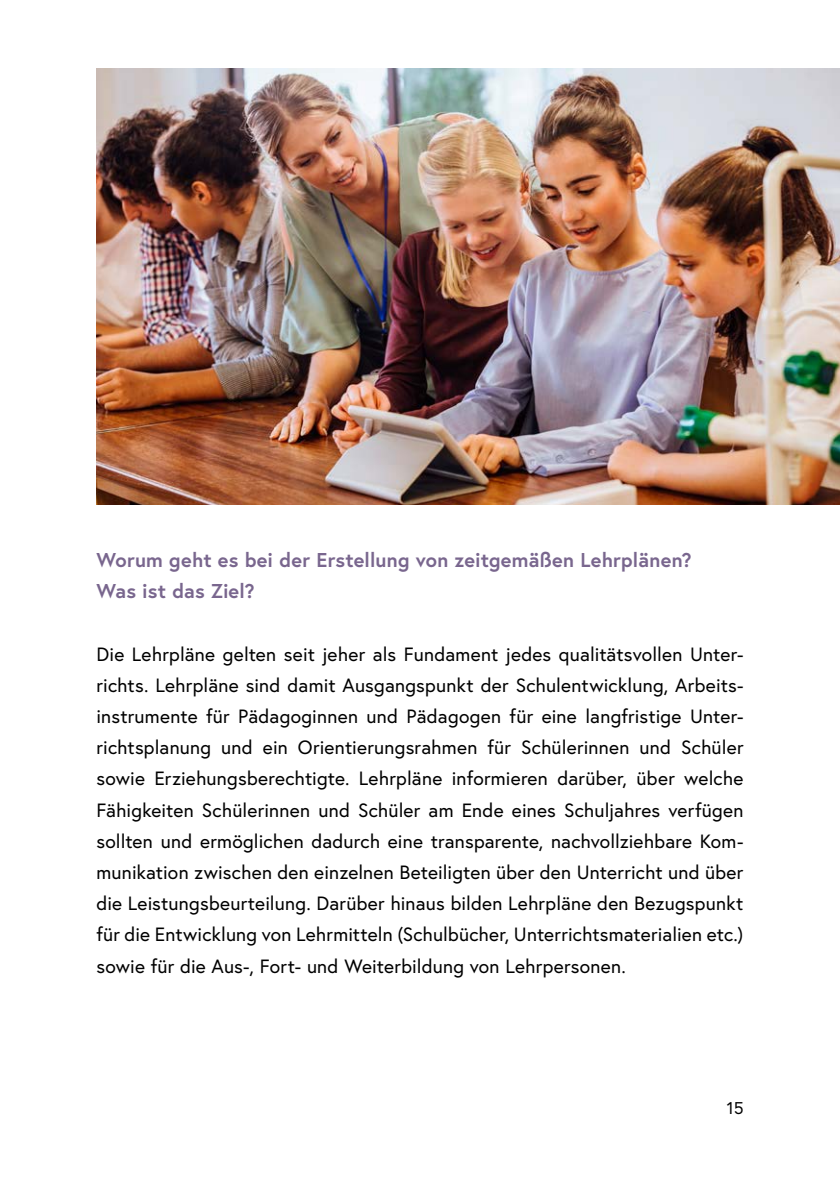
<style>
.page{position:relative;width:840px;height:1191px;background:#fff}
.page>*{position:absolute;margin:0;border:0;box-sizing:border-box;transform-origin:0 0}
.h2_sieht_wie_h4_aus_ohne_numm{font:700 20px/31.2px "Europa Austria";letter-spacing:.01em;color:#79668e}
.t1{font:19.2px/31.2px "Europa Austria";letter-spacing:.01em;color:#000;text-align:justify}
.t2{font:17px "Europa Austria";color:#000}
</style>
<div class="page">
<img style="left:96px;top:68px;width:743px;height:437px">
<h2 class="h2_sieht_wie_h4_aus_ohne_numm" style="left:96px;top:544px;width:596px">Worum geht es bei der Erstellung von zeitgemäßen Lehrplänen?<br>Was ist das Ziel?</h2>
<p class="t1" style="left:96px;top:638px;width:648px">Die Lehrpläne gelten seit jeher als Fundament jedes qualitätsvollen Unter&shy;richts. Lehrpläne sind damit Ausgangspunkt der Schulentwicklung, Arbeits&shy;instrumente für Pädagoginnen und Pädagogen für eine langfristige Unter&shy;richtsplanung und ein Orientierungsrahmen für Schülerinnen und Schüler sowie Erziehungsberechtigte. Lehrpläne informieren darüber, über welche Fähigkeiten Schülerinnen und Schüler am Ende eines Schuljahres verfügen sollten und ermöglichen dadurch eine transparente, nachvollziehbare Kom&shy;munikation zwischen den einzelnen Beteiligten über den Unterricht und über die Leistungsbeurteilung. Darüber hinaus bilden Lehrpläne den Bezugspunkt für die Entwicklung von Lehrmitteln (Schulbücher, Unterrichtsmaterialien etc.) sowie für die Aus-, Fort- und Weiterbildung von Lehrpersonen.</p>
<p class="t2" style="left:726px;top:1096px;width:18px">15</p>
</div>
